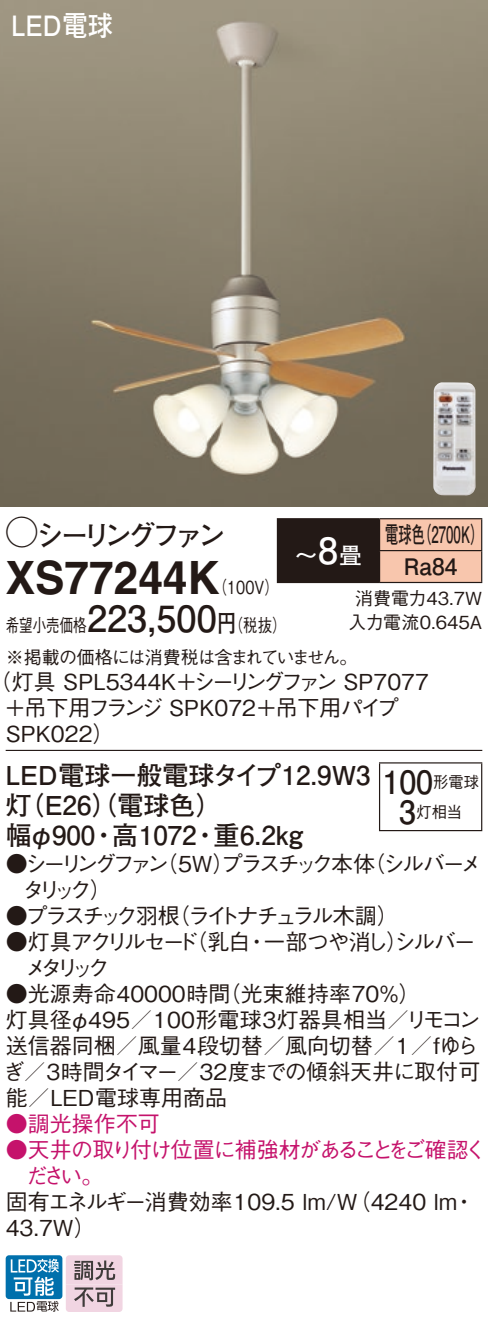
<style>
.page{position:relative;width:488px;height:1327px;background:#fff}
.page>*{position:absolute;margin:0;border:0;box-sizing:border-box;transform-origin:0 0}
.t1{font:700 46px "Helvetica LT Std";color:#231916;scale:.96 1}
.t2{font:700 36px "Futo Go B101 Pro";color:#231916}
.t3{font:700 32px "Futo Go B101 Pro";color:#231916;scale:.95 1}
.t4{font:700 28px "Futo Go B101 Pro";letter-spacing:-.165em;color:#231916}
.t5{font:700 28px "Futo Go B101 Pro";color:#fff;scale:.9 1}
.t6{font:700 26px "Futo Go B101 Pro";color:#231916}
.t7{font:700 22.8px "Futo Go B101 Pro";color:#231916;scale:.58 1}
.t8{font:700 22.8px "Futo Go B101 Pro";color:#231916}
.t9{font:700 22.8px "Futo Go B101 Pro";color:#fff}
.t10{font:500 22px/26px "Gothic BBB Pro";color:#231916}
.t11{font:500 22px/26px "Gothic BBB Pro";letter-spacing:-.085em;color:#c5126b}
.t12{font:500 22px/26px "Gothic BBB Pro";letter-spacing:-.22em;color:#231916}
.t13{font:500 22px "Gothic BBB Pro";letter-spacing:-.165em;color:#231916}
.t14{font:500 22px "Gothic BBB Pro";letter-spacing:-.145em;color:#231916}
.t15{font:500 22px "Gothic BBB Pro";letter-spacing:-.135em;color:#231916}
.t16{font:500 22px "Gothic BBB Pro";letter-spacing:-.055em;color:#231916}
.t17{font:500 22px "Gothic BBB Pro";letter-spacing:-.195em;color:#231916}
.t18{font:500 22px "Gothic BBB Pro";letter-spacing:-.16em;color:#231916}
.t19{font:500 22px "Gothic BBB Pro";letter-spacing:-.055em;color:#c5126b}
.t20{font:500 18px/31.6px "Gothic BBB Pro";letter-spacing:-.04em;color:#231916;scale:.75 1}
.t21{font:500 18px/24px "Gothic BBB Pro";color:#231916;text-align:center}
.t22{font:500 18px "Gothic BBB Pro";color:#231916;scale:.8 1}
.t23{font:500 16px "Gothic BBB Pro";color:#231916;scale:.95 1}
.s1{font-family:"Ford Classification 1";font-weight:400;font-size:32px}
.s2{font-size:36px}
.s3{font-family:"Futo Go B101 Pro";font-weight:700;font-size:24px}
</style>
<div class="page">
<img style="left:0;top:0;width:488px;height:507px">
<img style="left:433px;top:382px;width:42px;height:113px">
<div style="left:277px;top:519px;width:102px;height:63px;background:#231916"></div>
<div style="left:380px;top:519px;width:101px;height:63px;background:#f8c6ad"></div>
<hr style="left:379px;top:518px;width:103px;height:1px;background:#231916">
<hr style="left:481px;top:519px;width:1px;height:31px;background:#231916">
<hr style="left:277px;top:582px;width:102px;height:1px;background:#231916">
<hr style="left:379px;top:550px;width:103px;height:1px;background:#231916">
<hr style="left:481px;top:551px;width:1px;height:31px;background:#231916">
<hr style="left:379px;top:582px;width:103px;height:1px;background:#231916">
<hr style="left:277px;top:518px;width:102px;height:1px;background:#231916">
<hr style="left:379px;top:519px;width:1px;height:31px;background:#231916">
<hr style="left:379px;top:551px;width:1px;height:31px;background:#231916">
<hr style="left:6px;top:750px;width:476px;height:1px;background:#231916">
<hr style="left:379px;top:763px;width:1px;height:67px;background:#231916">
<hr style="left:379px;top:762px;width:103px;height:1px;background:#231916">
<hr style="left:481px;top:763px;width:1px;height:67px;background:#231916">
<hr style="left:379px;top:830px;width:103px;height:1px;background:#231916">
<div style="left:6px;top:1255px;width:56px;height:44px;background:#0070ac;border-radius:3px"></div>
<svg style="left:10px;top:1259px;width:49px;height:52px"></svg>
<svg style="left:66px;top:1255px;width:56px;height:57px;background:#cdb6c0"></svg>
<p class="t5" style="left:11px;top:3px;width:114px">LED電球</p>
<p class="t4" style="left:6px;top:513px;width:222px"><span class="s1">A</span>シーリングファン</p>
<p class="t7" style="left:418px;top:516px;width:115px">（2700 (K</p>
<p class="t7" style="left:385px;top:516px;width:70px">電球色</p>
<p class="t9" style="left:295px;top:537px;width:68px">〜 畳<span class="s2">8</span></p>
<p class="t8" style="left:403px;top:548px;width:55px">Ra84</p>
<p class="t21" style="left:348px;top:584px;width:135px">消費電力43.7W入力電流0.645A</p>
<h1 class="t1" style="left:6px;top:550px;width:224px">XS77244K</h1>
<p class="t22" style="left:217px;top:611px;width:88px">（<span class="s3">円</span>税抜(</p>
<p class="t22" style="left:213px;top:573px;width:84px">（100 (V</p>
<h2 class="t2" style="left:87px;top:589px;width:131px">223,500</h2>
<p class="t20" style="left:6px;top:607px;width:470px">希望小売価格<br>※掲載の価格には消費税は含まれていません。</p>
<p class="t13" style="left:193px;top:663px;width:237px">シーリングファン SP7077</p>
<p class="t10" style="left:4px;top:665px;width:396px;text-indent:-14px">（灯具 SPL5344K＋<br>＋吊下用フランジ SPK072＋吊下用パイプ<br>SPK022(</p>
<p class="t6" style="left:6px;top:754px;width:366px">LED電球一般電球タイプ12.9W3</p>
<p class="t6" style="left:6px;top:784px;width:218px">（灯 E26）（電球色(</p>
<p class="t6" style="left:213px;top:814px;width:91px">重6.2kg</p>
<p class="t6" style="left:6px;top:814px;width:91px">幅φ900</p>
<p class="t6" style="left:112px;top:814px;width:86px">高1072</p>
<p class="t6" style="left:91px;top:814px;width:27px">・</p>
<p class="t6" style="left:192px;top:814px;width:28px">・</p>
<h3 class="t3" style="left:382px;top:756px;width:55px">100</h3>
<p class="t23" style="left:416px;top:799px;width:50px">灯相当</p>
<p class="t23" style="left:433px;top:769px;width:50px">形電球</p>
<h3 class="t3" style="left:399px;top:786px;width:19px">3</h3>
<p class="t15" style="left:156px;top:846px;width:221px">（5W プラスチック本体</p>
<p class="t10" style="left:212px;top:848px;width:23px">）</p>
<p class="t10" style="left:363px;top:848px;width:120px">（シルバーメ</p>
<p class="t17" style="left:6px;top:846px;width:165px">●シーリングファン</p>
<p class="t10" style="left:22px;top:874px;width:91px">タリック(</p>
<p class="t14" style="left:168px;top:898px;width:232px">（ライトナチュラル木調(</p>
<p class="t18" style="left:6px;top:898px;width:176px">●プラスチック羽根</p>
<p class="t10" style="left:185px;top:926px;width:67px">（乳白</p>
<p class="t10" style="left:386px;top:926px;width:23px">）</p>
<p class="t16" style="left:263px;top:924px;width:214px">一部つや消しシルバー</p>
<p class="t12" style="left:25px;top:926px;width:175px;text-indent:-19px">●灯具アクリルセードメタリック</p>
<p class="t10" style="left:245px;top:926px;width:23px">・</p>
<p class="t10" style="left:219px;top:978px;width:203px">（光束維持率70％(</p>
<p class="t10" style="left:6px;top:978px;width:226px">●光源寿命40000時間</p>
<p class="t10" style="left:3px;top:1004px;width:478px">灯具径φ495／100形電球3灯器具相当／<br>送信器同梱／風量4段切替／風向切替／1／fゆらぎ／3時間タイマー／32度までの傾斜天井に取付可能／LED電球専用商品</p>
<p class="t19" style="left:6px;top:1106px;width:156px">●調光操作不可</p>
<p class="t11" style="left:26px;top:1134px;width:462px;text-indent:-20px">●天井の取り付け位置に補強材があることをご確認ください。</p>
<p class="t10" style="left:453px;top:1186px;width:23px">・</p>
<p class="t10" style="left:405px;top:1004px;width:76px">リモコン</p>
<p class="t10" style="left:6px;top:1186px;width:453px">固有エネルギー消費効率109.5 lm （W/ 4240 lm<br>43.7W(</p>
</div>
